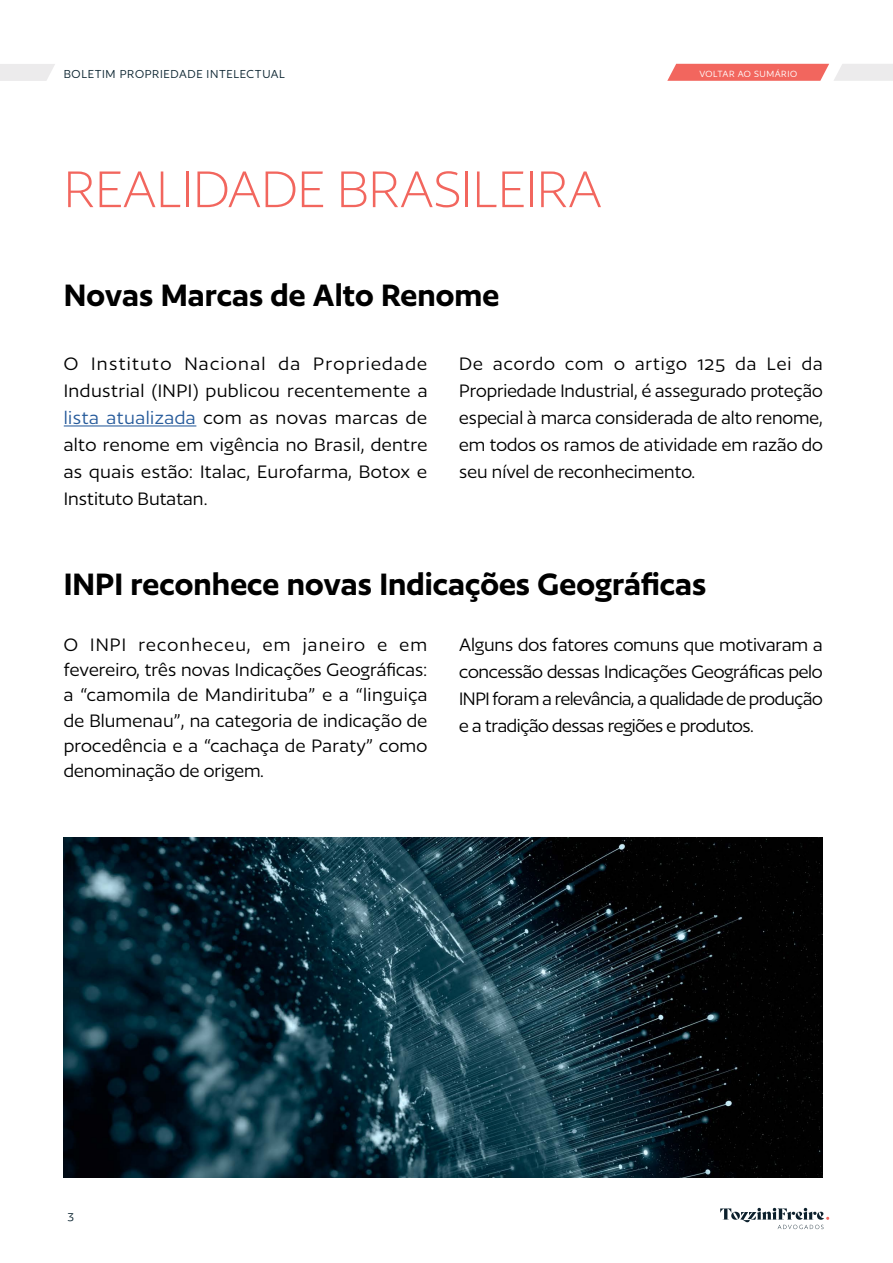
<style>
.page{position:relative;width:893px;height:1263px;background:#fff}
.page>*{position:absolute;margin:0;border:0;box-sizing:border-box;transform-origin:0 0}
.t1{font:300 60px "Author";color:#f2665e}
.t2{font:600 36px "Author";color:#000}
.t3{font:21px/27px "Author";color:#000;text-align:justify}
.t4{font:13.5px "Author";letter-spacing:.05em;color:#0b2430}
.t5{font:10.5px "Author";letter-spacing:.05em;color:#fff}
.s1{color:#275b9b}
</style>
<div class="page">
<svg style="left:720px;top:1208px;width:109px;height:21px"></svg>
<svg style="left:0;top:64px;width:55px;height:17px"></svg>
<svg style="left:667px;top:64px;width:226px;height:17px;background:#f1938e"></svg>
<hr style="left:64px;top:425px;width:132px;height:1px;background:#275b9b">
<img style="left:64px;top:838px;width:759px;height:340px">
<p class="t4" style="left:64px;top:67px;width:223px">BOLETIM PROPRIEDADE INTELECTUAL</p>
<h1 class="t1" style="left:64px;top:159px;width:540px">REALIDADE BRASILEIRA</h1>
<h2 class="t2" style="left:64px;top:277px;width:437px">Novas Marcas de Alto Renome</h2>
<p class="t5" style="left:699px;top:68px;width:99px">VOLTAR AO SUMÁRIO</p>
<p class="t3" style="left:64px;top:350px;width:365px">O Instituto Nacional da Propriedade Industrial (INPI) publicou recentemente a <span class="s1">lista atualizada</span> com as novas marcas de alto renome em vigência no Brasil, dentre as quais estão: Italac, Eurofarma, Botox e Instituto Butatan.</p>
<p class="t3" style="left:459px;top:350px;width:365px">De acordo com o artigo 125 da Lei da Propriedade Industrial, é assegurado proteção especial à marca considerada de alto renome, em todos os ramos de atividade em razão do seu nível de reconhecimento.</p>
<h2 class="t2" style="left:64px;top:566px;width:644px">INPI reconhece novas Indicações Geográficas</h2>
<p class="t3" style="left:64px;top:632px;width:365px;line-height:25.2px">O INPI reconheceu, em janeiro e em fevereiro, três novas Indicações Geográficas: a “camomila de Mandirituba” e a “linguiça de Blumenau”, na categoria de indicação de procedência e a “cachaça de Paraty” como denominação de origem.</p>
<p class="t3" style="left:459px;top:631px;width:365px">Alguns dos fatores comuns que motivaram a concessão dessas Indicações Geográficas pelo INPI foram a relevância, a qualidade de produção e a tradição dessas regiões e produtos.</p>
<p class="t4" style="left:68px;top:1209px;width:8px">3</p>
</div>
